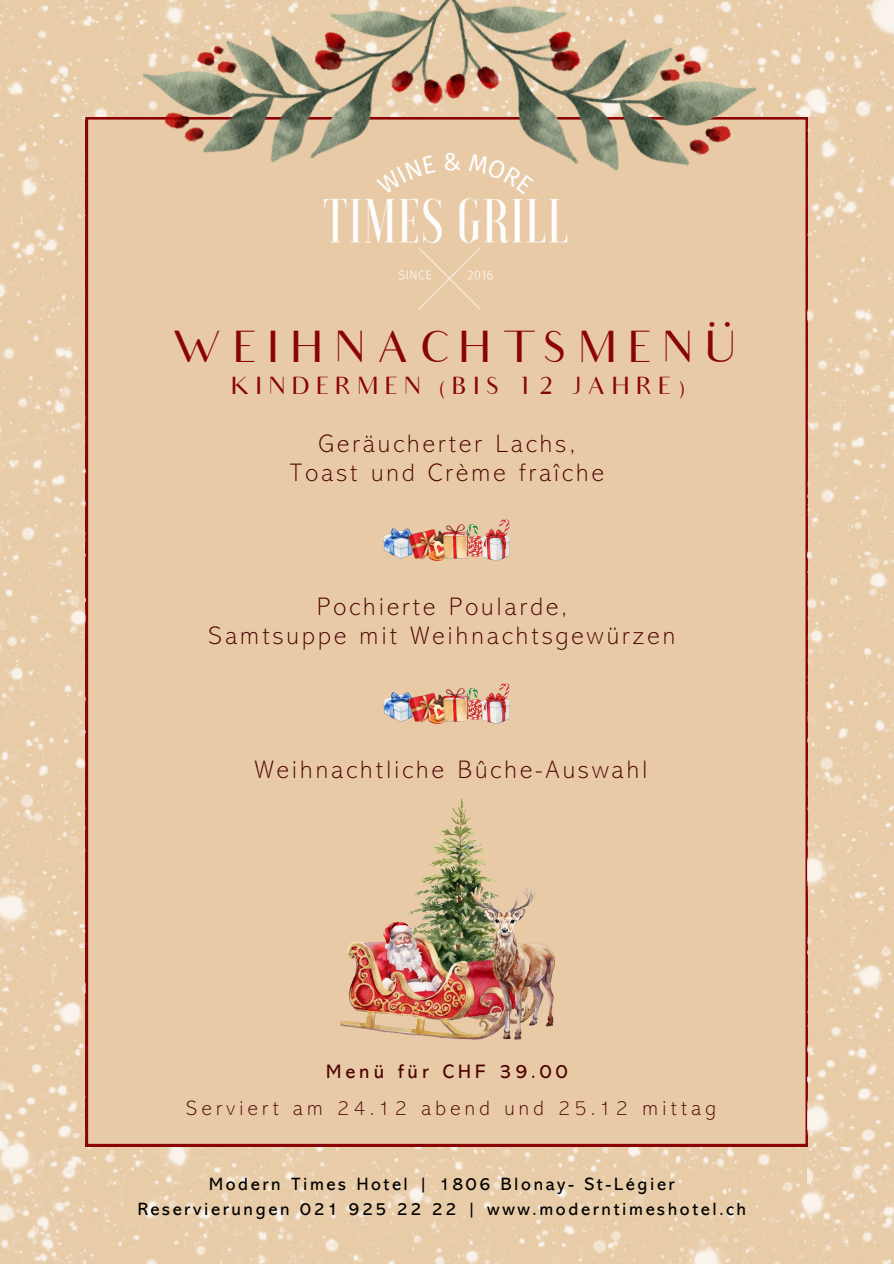
<style>
.page{position:relative;width:894px;height:1264px;background:#fff}
.page>*{position:absolute;margin:0;border:0;box-sizing:border-box;transform-origin:0 0}
.t1{font:43.5px "Audrey";letter-spacing:.21em;color:#8a0407}
.t2{font:200 25.5px/29.2px "Abadi";letter-spacing:.125em;color:#4c0101;text-align:center}
.t3{font:24px "Audrey";letter-spacing:.21em;color:#8a0407}
.t4{font:200 21px "Abadi";letter-spacing:.21em;color:#4c0101}
.t5{font:19.5px "Abadi";letter-spacing:.21em;color:#4c0101}
.t6{font:17.85px "Abadi";letter-spacing:.15em;color:#000}
</style>
<div class="page">
<img style="left:86px;top:1147px;width:807px;height:116px">
<div style="left:86px;top:117px;width:721px;height:1029px;background:#e8cba6"></div>
<img style="left:0;top:0;width:893px;height:116px">
<img style="left:474px;top:0;width:296px;height:223px">
<img style="left:314px;top:138px;width:280px;height:174px">
<img style="left:807px;top:78px;width:86px;height:1168px">
<img style="left:0;top:115px;width:86px;height:1148px">
<img style="left:125px;top:0;width:349px;height:221px">
<img style="left:384px;top:520px;width:126px;height:40px">
<img style="left:339px;top:795px;width:215px;height:244px">
<img style="left:384px;top:683px;width:126px;height:40px">
<h4 class="t1" style="left:694px;top:331px;width:15px;rotate:-90deg">:</h4>
<p class="t1" style="left:171px;top:327px;width:568px">WEIHNACHTSMENU</p>
<h3 class="t3" style="left:231px;top:375px;width:456px">KINDERMEN (BIS 12 JAHRE)</h3>
<h2 class="t2" style="left:290px;top:428px;width:315px">Geräucherter Lachs,<br>Toast und Crème fraîche</h2>
<h3 class="t2" style="left:208px;top:591px;width:468px">Pochierte Poularde,<br>Samtsuppe mit Weihnachtsgewürzen</h3>
<p class="t2" style="left:255px;top:755px;width:394px">Weihnachtliche Bûche-Auswahl</p>
<h1 class="t5" style="left:326px;top:1060px;width:243px">Menü für CHF 39.00</h1>
<h3 class="t4" style="left:186px;top:1095px;width:531px">Serviert am 24.12 abend und 25.12 mittag</h3>
<p class="t6" style="left:209px;top:1173px;width:467px">Modern Times Hotel | 1806 Blonay- St-Légier</p>
<p class="t6" style="left:138px;top:1199px;width:609px">Reservierungen 021 925 22 22 | www.moderntimeshotel.ch</p>
</div>
